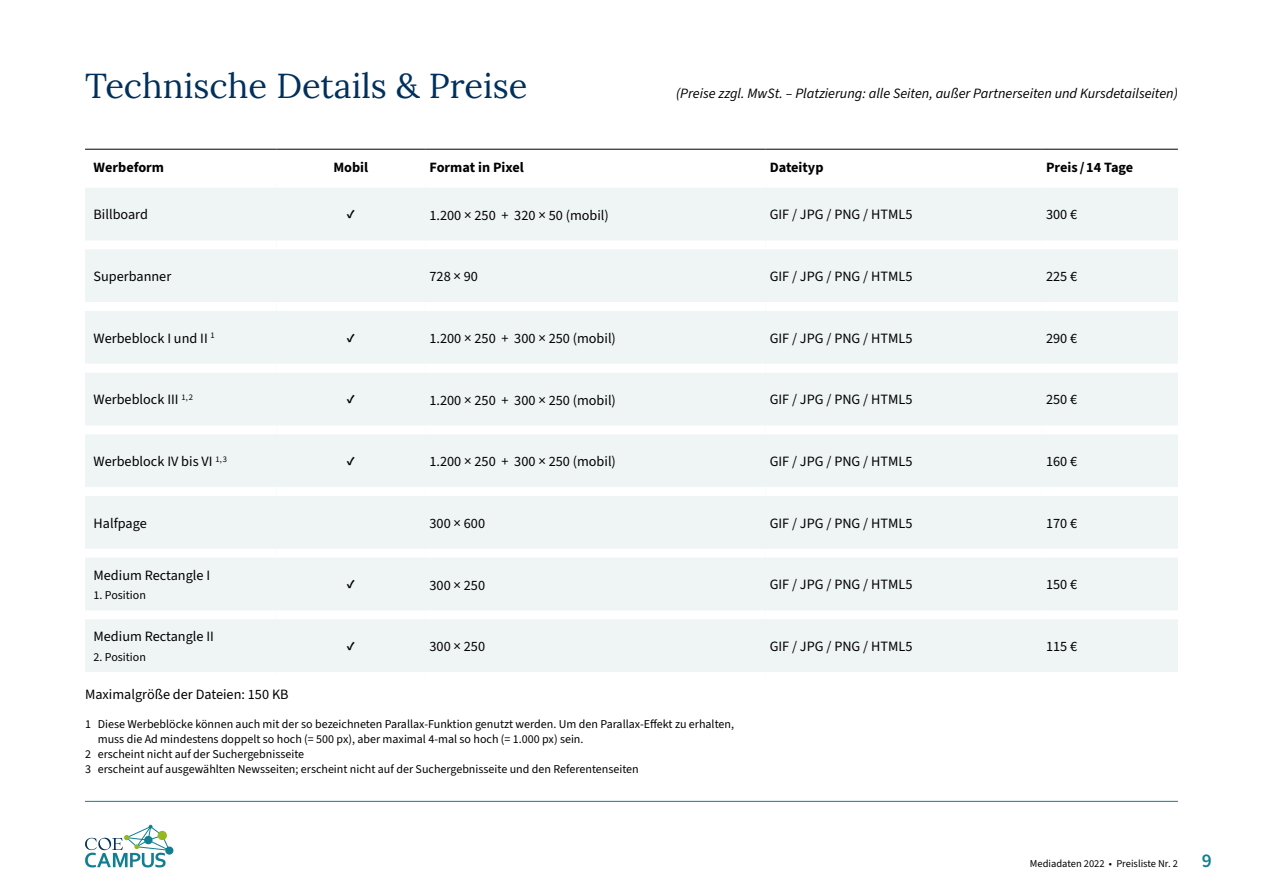
<style>
.page{position:relative;width:1263px;height:893px;background:#fff}
.page>*{position:absolute;margin:0;border:0;box-sizing:border-box;transform-origin:0 0}
.t1{font:34.5px "Lora";color:#00305b}
.t2{font:14.25px "Source Sans 3";color:#000}
.t3{font:italic 14.25px "Source Sans 3";color:#000}
.t4{font:700 14.25px "Source Sans 3";color:#000}
.t5{font:12px "Source Sans 3";color:#000}
.t6{font:10.5px "Source Sans 3";color:#000}
.s1{font-size:15px}
.s2{font-weight:600;font-size:19.5px;color:#107f91}
</style>
<div class="page">
<hr style="left:85px;top:801px;width:1093px;height:1px;background:#107f91">
<div style="left:165px;top:846px;width:8px;height:9px;background:#107f91;border-radius:50%"></div>
<svg style="left:85px;top:825px;width:85px;height:42px"></svg>
<div style="left:85px;top:188px;width:1093px;height:484px;background:#eff4f4"></div>
<div style="left:85px;top:240px;width:191px;height:9px;background:#fff"></div>
<div style="left:276px;top:240px;width:149px;height:9px;background:#fff"></div>
<div style="left:425px;top:240px;width:340px;height:9px;background:#fff"></div>
<div style="left:765px;top:240px;width:277px;height:9px;background:#fff"></div>
<div style="left:1042px;top:240px;width:136px;height:9px;background:#fff"></div>
<div style="left:85px;top:302px;width:191px;height:9px;background:#fff"></div>
<div style="left:276px;top:302px;width:149px;height:9px;background:#fff"></div>
<div style="left:425px;top:302px;width:340px;height:9px;background:#fff"></div>
<div style="left:765px;top:302px;width:277px;height:9px;background:#fff"></div>
<div style="left:1042px;top:302px;width:136px;height:9px;background:#fff"></div>
<div style="left:85px;top:364px;width:191px;height:9px;background:#fff"></div>
<div style="left:276px;top:364px;width:149px;height:9px;background:#fff"></div>
<div style="left:425px;top:364px;width:340px;height:9px;background:#fff"></div>
<div style="left:765px;top:364px;width:277px;height:9px;background:#fff"></div>
<div style="left:1042px;top:364px;width:136px;height:9px;background:#fff"></div>
<div style="left:85px;top:425px;width:191px;height:9px;background:#fff"></div>
<div style="left:276px;top:425px;width:149px;height:9px;background:#fff"></div>
<div style="left:425px;top:425px;width:340px;height:9px;background:#fff"></div>
<div style="left:765px;top:425px;width:277px;height:9px;background:#fff"></div>
<div style="left:1042px;top:425px;width:136px;height:9px;background:#fff"></div>
<div style="left:85px;top:487px;width:191px;height:9px;background:#fff"></div>
<div style="left:276px;top:487px;width:149px;height:9px;background:#fff"></div>
<div style="left:425px;top:487px;width:340px;height:9px;background:#fff"></div>
<div style="left:765px;top:487px;width:277px;height:9px;background:#fff"></div>
<div style="left:1042px;top:487px;width:136px;height:9px;background:#fff"></div>
<div style="left:85px;top:549px;width:191px;height:9px;background:#fff"></div>
<div style="left:276px;top:549px;width:149px;height:9px;background:#fff"></div>
<div style="left:425px;top:549px;width:340px;height:9px;background:#fff"></div>
<div style="left:765px;top:549px;width:277px;height:9px;background:#fff"></div>
<div style="left:1042px;top:549px;width:136px;height:9px;background:#fff"></div>
<div style="left:85px;top:610px;width:191px;height:9px;background:#fff"></div>
<div style="left:276px;top:610px;width:149px;height:9px;background:#fff"></div>
<div style="left:425px;top:610px;width:340px;height:9px;background:#fff"></div>
<div style="left:765px;top:610px;width:277px;height:9px;background:#fff"></div>
<div style="left:1042px;top:610px;width:136px;height:9px;background:#fff"></div>
<hr style="left:85px;top:149px;width:191px;height:1px;background:#000">
<hr style="left:276px;top:149px;width:149px;height:1px;background:#000">
<hr style="left:425px;top:149px;width:340px;height:1px;background:#000">
<hr style="left:765px;top:149px;width:277px;height:1px;background:#000">
<hr style="left:1042px;top:149px;width:136px;height:1px;background:#000">
<h1 class="t1" style="left:85px;top:60px;width:444px">Technische Details &amp; Preise</h1>
<p class="t3" style="left:676px;top:84px;width:503px">(Preise zzgl. MwSt. – Platzierung: alle Seiten, außer Partnerseiten und Kursdetailseiten)</p>
<p class="t4" style="left:94px;top:158px;width:72px">Werbeform</p>
<p class="t4" style="left:333px;top:158px;width:36px">Mobil</p>
<p class="t4" style="left:429px;top:158px;width:96px">Format in Pixel</p>
<p class="t4" style="left:770px;top:158px;width:55px">Dateityp</p>
<p class="t4" style="left:1046px;top:158px;width:89px">Preis / 14 Tage</p>
<p class="t2" style="left:94px;top:205px;width:56px">Billboard</p>
<p class="t5" style="left:347px;top:206px;width:9px">✔</p>
<p class="t2" style="left:429px;top:205px;width:181px">1.200 <span class="s1">×</span> 250 + 320 <span class="s1">×</span> 50 (mobil)</p>
<p class="t2" style="left:770px;top:205px;width:144px">GIF / JPG / PNG / HTML5</p>
<p class="t2" style="left:1046px;top:205px;width:33px">300 €</p>
<p class="t2" style="left:94px;top:267px;width:79px">Superbanner</p>
<p class="t2" style="left:429px;top:267px;width:50px">728 <span class="s1">×</span> 90</p>
<p class="t2" style="left:770px;top:267px;width:144px">GIF / JPG / PNG / HTML5</p>
<p class="t2" style="left:1046px;top:267px;width:33px">225 €</p>
<p class="t2" style="left:94px;top:328px;width:123px">Werbeblock I und II <sup>1</sup></p>
<p class="t5" style="left:347px;top:329px;width:9px">✔</p>
<p class="t2" style="left:429px;top:329px;width:188px">1.200 <span class="s1">×</span> 250 + 300 <span class="s1">×</span> 250 (mobil)</p>
<p class="t2" style="left:770px;top:328px;width:144px">GIF / JPG / PNG / HTML5</p>
<p class="t2" style="left:1046px;top:328px;width:33px">290 €</p>
<p class="t2" style="left:94px;top:390px;width:101px">Werbeblock III <sup>1,</sup> <sup>2</sup></p>
<p class="t5" style="left:347px;top:391px;width:9px">✔</p>
<p class="t2" style="left:429px;top:390px;width:188px">1.200 <span class="s1">×</span> 250 + 300 <span class="s1">×</span> 250 (mobil)</p>
<p class="t2" style="left:770px;top:390px;width:144px">GIF / JPG / PNG / HTML5</p>
<p class="t2" style="left:1046px;top:390px;width:33px">250 €</p>
<p class="t2" style="left:94px;top:452px;width:135px">Werbeblock IV bis VI <sup>1,</sup> <sup>3</sup></p>
<p class="t5" style="left:347px;top:453px;width:9px">✔</p>
<p class="t2" style="left:429px;top:452px;width:188px">1.200 <span class="s1">×</span> 250 + 300 <span class="s1">×</span> 250 (mobil)</p>
<p class="t2" style="left:770px;top:452px;width:144px">GIF / JPG / PNG / HTML5</p>
<p class="t2" style="left:1046px;top:452px;width:33px">160 €</p>
<p class="t2" style="left:94px;top:513px;width:55px">Halfpage</p>
<p class="t2" style="left:429px;top:514px;width:57px">300 <span class="s1">×</span> 600</p>
<p class="t2" style="left:770px;top:513px;width:144px">GIF / JPG / PNG / HTML5</p>
<p class="t2" style="left:1046px;top:513px;width:33px">170 €</p>
<p class="t2" style="left:94px;top:565px;width:118px">Medium Rectangle I</p>
<p class="t5" style="left:94px;top:587px;width:54px">1. Position</p>
<p class="t5" style="left:347px;top:576px;width:9px">✔</p>
<p class="t2" style="left:429px;top:575px;width:57px">300 <span class="s1">×</span> 250</p>
<p class="t2" style="left:770px;top:575px;width:144px">GIF / JPG / PNG / HTML5</p>
<p class="t2" style="left:1046px;top:575px;width:33px">150 €</p>
<p class="t2" style="left:94px;top:627px;width:122px">Medium Rectangle II</p>
<p class="t5" style="left:94px;top:649px;width:54px">2. Position</p>
<p class="t5" style="left:347px;top:638px;width:9px">✔</p>
<p class="t2" style="left:429px;top:637px;width:57px">300 <span class="s1">×</span> 250</p>
<p class="t2" style="left:770px;top:637px;width:144px">GIF / JPG / PNG / HTML5</p>
<p class="t2" style="left:1046px;top:637px;width:33px">115 €</p>
<p class="t2" style="left:85px;top:685px;width:205px">Maximalgröße der Dateien: 150 KB</p>
<p class="t5" style="left:85px;top:716px;width:650px">1 Diese Werbeblöcke können auch mit der so bezeichneten Parallax-Funktion genutzt werden. Um den Parallax-Effekt zu erhalten,</p>
<p class="t5" style="left:98px;top:731px;width:487px">muss die Ad mindestens doppelt so hoch (= 500 px), aber maximal 4-mal so hoch (= 1.000 px) sein.</p>
<p class="t5" style="left:85px;top:746px;width:221px">2 erscheint nicht auf der Suchergebnisseite</p>
<p class="t5" style="left:85px;top:761px;width:555px">3 erscheint auf ausgewählten Newsseiten; erscheint nicht auf der Suchergebnisseite und den Referentenseiten</p>
<p class="t6" style="left:1030px;top:857px;width:184px">Mediadaten 2022 • Preisliste Nr. 2 <span class="s2">9</span></p>
</div>
